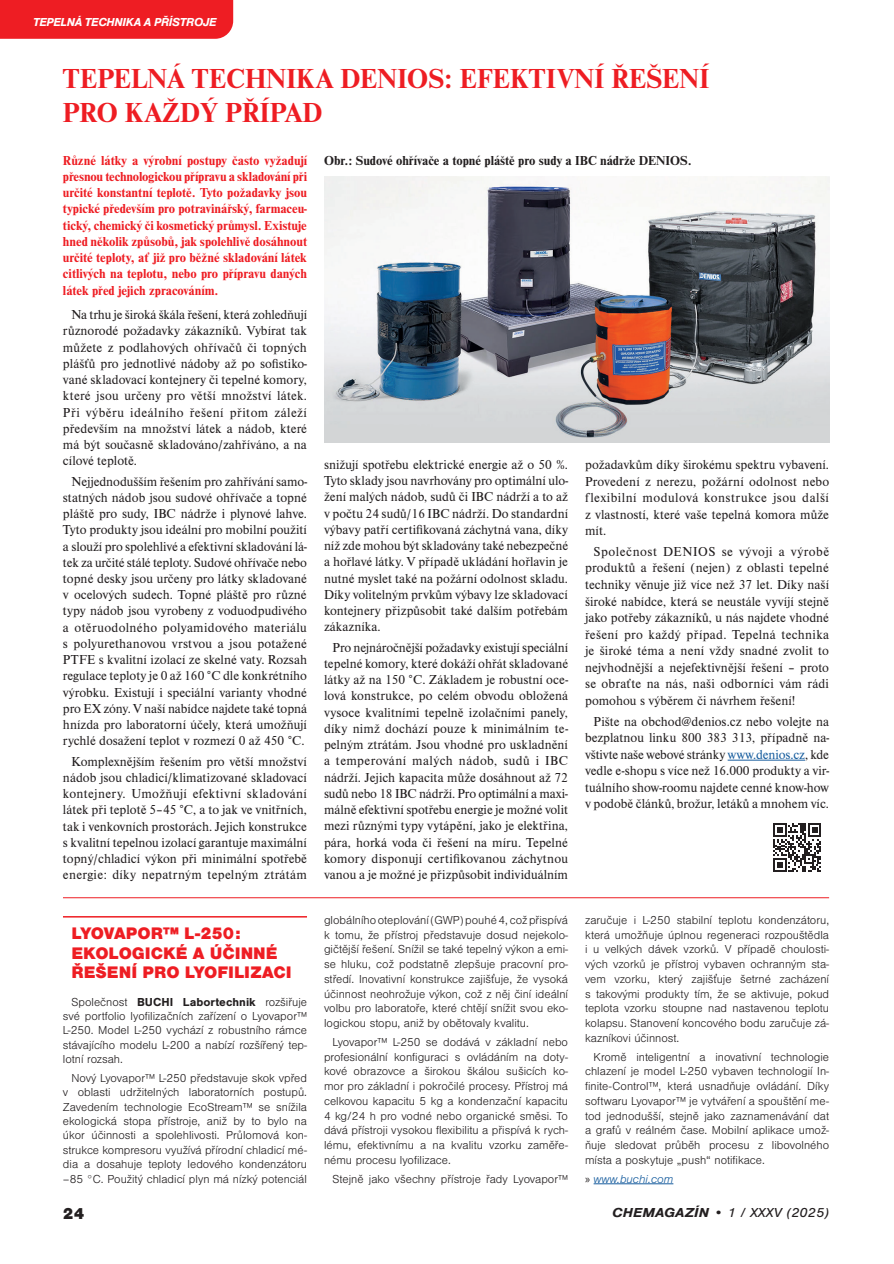
<style>
.page{position:relative;width:894px;height:1264px;background:#fff}
.page>*{position:absolute;margin:0;border:0;box-sizing:border-box;transform-origin:0 0}
.t1{font:700 28.5px/34.2px "Nimbus Rom D";color:#ee1d23}
.t2{font:900 17.4px/19.8px "Nimbus San";color:#ee1d23}
.t3{font:900 16.5px "Nimbus San";color:#231f20}
.t4{font:13.5px/16.2px "Nimbus Rom D";color:#231f20;text-align:justify}
.t5{font:700 13.5px/16.2px "Nimbus Rom D";color:#ee1d23;text-align:justify}
.t6{font:700 13.5px "Nimbus Rom D";color:#231f20}
.t7{font:italic 13.5px "Nimbus San";color:#231f20;scale:1.1 1}
.t8{font:300 12px/14.7px "Nimbus San";color:#231f20;text-align:justify}
.t9{font:italic 700 12px "Nimbus San";letter-spacing:-.03em;color:#fff}
.t10{font:italic 300 12px "Nimbus San";color:#175d9e}
.s1{color:#175d9e}
.s2{font-weight:700}
.s3{font-family:"Myriad Pro";font-weight:400;font-style:normal;color:#231f20}
</style>
<div class="page">
<hr style="left:727px;top:760px;width:77px;height:1px;background:#175d9e">
<svg style="left:773px;top:823px;width:48px;height:49px"></svg>
<img style="left:324px;top:176px;width:504px;height:267px">
<hr style="left:63px;top:916px;width:244px;height:2px;background:#ee1d23">
<hr style="left:593px;top:1183px;width:80px;height:1px;background:#175d9e">
<hr style="left:63px;top:897px;width:765px;height:1px;background:#ee1d23">
<div style="left:0;top:0;width:233px;height:39px;background:#ee1d23"></div>
<p class="t9" style="left:33px;top:15px;width:185px">TEPELNÁ TECHNIKA A PŘÍSTROJE</p>
<h1 class="t1" style="left:63px;top:60px;width:647px">TEPELNÁ TECHNIKA DENIOS: EFEKTIVNÍ ŘEŠENÍ<br>PRO KAŽDÝ PŘÍPAD</h1>
<p class="t5" style="left:63px;top:152px;width:245px">Různé látky a výrobní postupy často vyžadují přesnou technologickou přípravu a skladování při určité konstantní teplotě. Tyto požadavky jsou typické především pro potravinářský, farmaceu&shy;tický, chemický či kosmetický průmysl. Existuje hned několik způsobů, jak spolehlivě dosáhnout určité teploty, ať již pro běžné skladování látek citlivých na teplotu, nebo pro přípravu daných látek před jejich zpracováním.</p>
<p class="t4" style="left:63px;top:306px;width:245px;text-indent:9px">Na trhu je široká škála řešení, která zohledňují různorodé požadavky zákazníků. Vybírat tak můžete z podlahových ohřívačů či topných plášťů pro jednotlivé nádoby až po sofistiko&shy;vané skladovací kontejnery či tepelné komory, které jsou určeny pro větší množství látek.<br>Při výběru ideálního řešení přitom záleží především na množství látek a nádob, které má být současně skladováno/zahříváno, a na cílové teplotě.</p>
<p class="t4" style="left:63px;top:473px;width:245px;text-indent:9px">Nejjednodušším řešením pro zahřívání samo&shy;statných nádob jsou sudové ohřívače a topné pláště pro sudy, IBC nádrže i plynové lahve.<br>Tyto produkty jsou ideální pro mobilní použití a slouží pro spolehlivé a efektivní skladování lá&shy;tek za určité stálé teploty. Sudové ohřívače nebo topné desky jsou určeny pro látky skladované v ocelových sudech. Topné pláště pro různé typy nádob jsou vyrobeny z voduodpudivého a otěruodolného polyamidového materiálu s polyurethanovou vrstvou a jsou potažené PTFE s kvalitní izolací ze skelné vaty. Rozsah regulace teploty je 0 až 160 °C dle konkrétního výrobku. Existují i speciální varianty vhodné pro EX zóny. V naší nabídce najdete také topná hnízda pro laboratorní účely, která umožňují rychlé dosažení teplot v rozmezí 0 až 450 °C.</p>
<p class="t4" style="left:63px;top:753px;width:245px;text-indent:9px">Komplexnějším řešením pro větší množství nádob jsou chladicí/klimatizované skladovací kontejnery. Umožňují efektivní skladování látek při teplotě 5–45 °C, a to jak ve vnitřních, tak i venkovních prostorách. Jejich konstrukce s kvalitní tepelnou izolací garantuje maximální topný/chladicí výkon při minimální spotřebě energie: díky nepatrným tepelným ztrátám</p>
<p class="t6" style="left:324px;top:151px;width:369px">Obr.: Sudové ohřívače a topné pláště pro sudy a IBC nádrže DENIOS.</p>
<p class="t4" style="left:324px;top:456px;width:245px">snižují spotřebu elektrické energie až o 50 %.<br>Tyto sklady jsou navrhovány pro optimální ulo&shy;žení malých nádob, sudů či IBC nádrží a to až v počtu 24 sudů/16 IBC nádrží. Do standardní výbavy patří certifikovaná záchytná vana, díky níž zde mohou být skladovány také nebezpečné a hořlavé látky. V případě ukládání hořlavin je nutné myslet také na požární odolnost skladu.<br>Díky volitelným prvkům výbavy lze skladovací kontejnery přizpůsobit také dalším potřebám zákazníka.</p>
<p class="t4" style="left:324px;top:639px;width:245px;text-indent:9px">Pro nejnáročnější požadavky existují speciální tepelné komory, které dokáží ohřát skladované látky až na 150 °C. Základem je robustní oce&shy;lová konstrukce, po celém obvodu obložená vysoce kvalitními tepelně izolačními panely, díky nimž dochází pouze k minimálním te&shy;pelným ztrátám. Jsou vhodné pro uskladnění a temperování malých nádob, sudů i IBC nádrží. Jejich kapacita může dosáhnout až 72 sudů nebo 18 IBC nádrží. Pro optimální a maxi&shy;málně efektivní spotřebu energie je možné volit mezi různými typy vytápění, jako je elektřina, pára, horká voda či řešení na míru. Tepelné komory disponují certifikovanou záchytnou vanou a je možné je přizpůsobit individuálním</p>
<p class="t4" style="left:584px;top:456px;width:245px">požadavkům díky širokému spektru vybavení.<br>Provedení z nerezu, požární odolnost nebo flexibilní modulová konstrukce jsou další z vlastností, které vaše tepelná komora může mít.</p>
<p class="t4" style="left:584px;top:543px;width:245px;text-indent:9px">Společnost DENIOS se vývoji a výrobě produktů a řešení (nejen) z oblasti tepelné techniky věnuje již více než 37 let. Díky naší široké nabídce, která se neustále vyvíjí stejně jako potřeby zákazníků, u nás najdete vhodné řešení pro každý případ. Tepelná technika je široké téma a není vždy snadné zvolit to nejvhodnější a nejefektivnější řešení – proto se obraťte na nás, naši odborníci vám rádi pomohou s výběrem či návrhem řešení!</p>
<p class="t4" style="left:584px;top:712px;width:245px;text-indent:9px">Pište na obchod@denios.cz nebo volejte na bezplatnou linku 800 383 313, případně na&shy;vštivte naše webové stránky <span class="s1">www.denios.cz</span>, kde vedle e-shopu s více než 16.000 produkty a vir&shy;tuálního show-roomu najdete cenné know-how v podobě článků, brožur, letáků a mnohem víc.</p>
<p class="t2" style="left:71px;top:923px;width:221px">LYOVAPOR™ L-250:<br>EKOLOGICKÉ A ÚČINNÉ<br>ŘEŠENÍ PRO LYOFILIZACI</p>
<p class="t8" style="left:63px;top:995px;width:245px;text-indent:8px">Společnost <span class="s2">BUCHI Labortechnik</span> rozšiřuje své portfolio lyofilizačních zařízení o Lyovapor™ L-250. Model L-250 vychází z robustního rámce stávajícího modelu L-200 a nabízí rozšířený tep&shy;lotní rozsah.</p>
<p class="t8" style="left:63px;top:1071px;width:245px;text-indent:9px">Nový Lyovapor™ L-250 představuje skok vpřed v oblasti udržitelných laboratorních postupů.<br>Zavedením technologie EcoStream™ se snížila ekologická stopa přístroje, aniž by to bylo na úkor účinnosti a spolehlivosti. Průlomová kon&shy;strukce kompresoru využívá přírodní chladicí mé&shy;dia a dosahuje teploty ledového kondenzátoru –85 °C. Použitý chladicí plyn má nízký potenciál</p>
<p class="t8" style="left:324px;top:913px;width:245px">globálního oteplování (GWP) pouhé 4, což přispívá k tomu, že přístroj představuje dosud nejekolo&shy;gičtější řešení. Snížil se také tepelný výkon a emi&shy;se hluku, což podstatně zlepšuje pracovní pro&shy;středí. Inovativní konstrukce zajišťuje, že vysoká účinnost neohrožuje výkon, což z něj činí ideální volbu pro laboratoře, které chtějí snížit svou eko&shy;logickou stopu, aniž by obětovaly kvalitu.</p>
<p class="t8" style="left:324px;top:1035px;width:245px;text-indent:9px">Lyovapor™ L-250 se dodává v základní nebo profesionální konfiguraci s ovládáním na doty&shy;kové obrazovce a širokou škálou sušicích ko&shy;mor pro základní i pokročilé procesy. Přístroj má celkovou kapacitu 5 kg a kondenzační kapacitu 4 kg/24 h pro vodné nebo organické směsi. To dává přístroji vysokou flexibilitu a přispívá k rych&shy;lému, efektivnímu a na kvalitu vzorku zaměře&shy;nému procesu lyofilizace.</p>
<p class="t8" style="left:332px;top:1172px;width:237px">Stejně jako všechny přístroje řady Lyovapor™</p>
<p class="t8" style="left:584px;top:913px;width:245px">zaručuje i L-250 stabilní teplotu kondenzátoru, která umožňuje úplnou regeneraci rozpouštědla i u velkých dávek vzorků. V případě choulosti&shy;vých vzorků je přístroj vybaven ochranným sta&shy;vem vzorku, který zajišťuje šetrné zacházení s takovými produkty tím, že se aktivuje, pokud teplota vzorku stoupne nad nastavenou teplotu kolapsu. Stanovení koncového bodu zaručuje zá&shy;kazníkovi účinnost.</p>
<p class="t8" style="left:584px;top:1050px;width:245px;text-indent:9px">Kromě inteligentní a inovativní technologie chlazení je model L-250 vybaven technologií In&shy;finite-Control™, která usnadňuje ovládání. Díky softwaru Lyovapor™ je vytváření a spouštění me&shy;tod jednodušší, stejně jako zaznamenávání dat a grafů v reálném čase. Mobilní aplikace umož&shy;ňuje sledovat průběh procesu z libovolného místa a poskytuje „push“ notifikace.</p>
<p class="t10" style="left:584px;top:1172px;width:90px"><span class="s3">»</span> www.buchi.com</p>
<p class="t3" style="left:63px;top:1204px;width:23px">24</p>
<p class="t7" style="left:612px;top:1205px;width:198px"><span class="s2">CHEMAGAZÍN</span> • 1 / XXXV (2025)</p>
</div>
